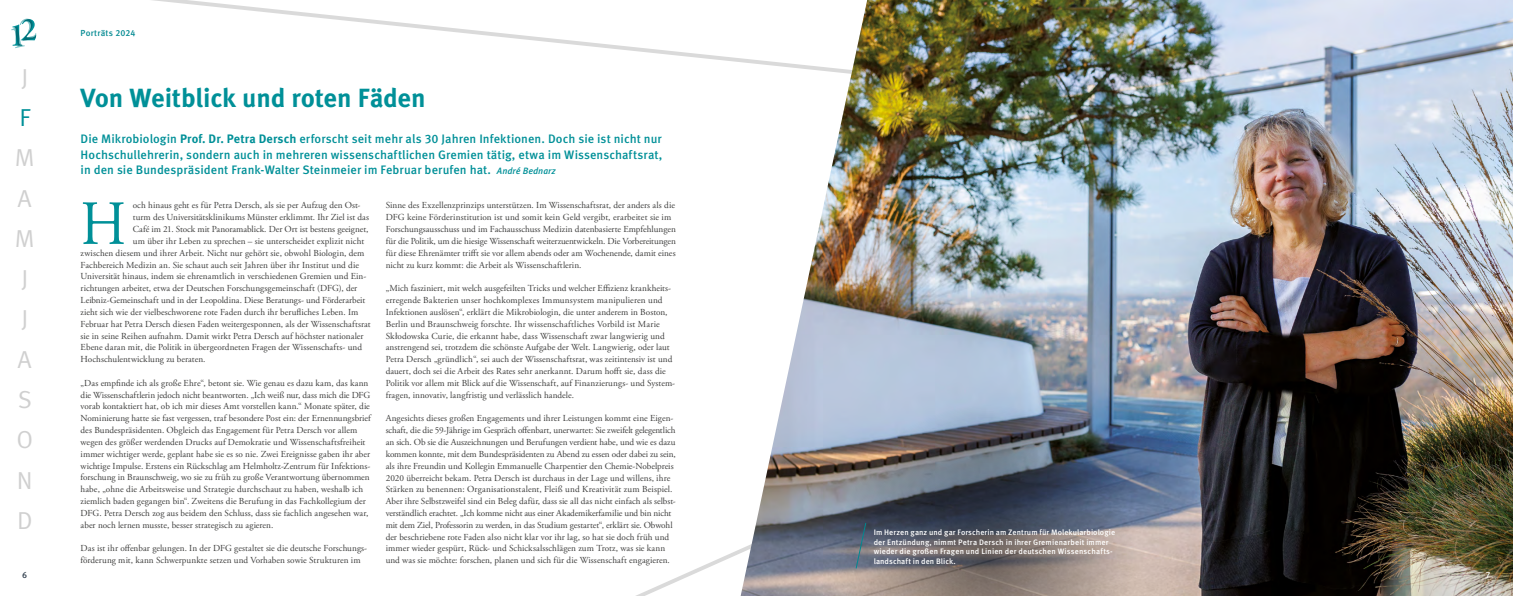
<style>
.page{position:relative;width:1513px;height:596px;background:#fff}
.page>*{position:absolute;margin:0;border:0;box-sizing:border-box;transform-origin:0 0}
.t1{font:62.65px "Adobe Garamond Pro";color:#009098;scale:.9 1}
.t2{font:700 26.25px "Meta OT";letter-spacing:-.005em;color:#009098}
.t3{font:24.5px/40.2px "Meta OT";color:#d0d0d0}
.t4{font:24.5px "Meta OT";color:#009098}
.t5{font:500 12.25px/15.3px "Meta OT";color:#009098;text-align:justify}
.t6{font:9.19px/11.8px "Adobe Garamond Pro";letter-spacing:.005em;color:#3c3c3b}
.t7{font:500 8.75px "Meta OT";letter-spacing:.02em;color:#008991}
.t8{font:500 8.75px "Meta OT";color:#2e3c4b}
.t9{font:500 8.75px "Meta OT";color:#fff}
.t10{font:500 7.88px/9.6px "Meta OT";letter-spacing:.015em;color:#fff}
.s1{font-weight:700}
.s2{font-style:italic;font-size:9.19px}
</style>
<div class="page">
<svg style="left:152px;top:0;width:589px;height:62px"></svg>
<img style="left:741px;top:0;width:772px;height:595px">
<img style="left:820px;top:388px;width:333px;height:207px">
<svg style="left:11px;top:18px;width:25px;height:30px"></svg>
<svg style="left:855px;top:521px;width:12px;height:48px"></svg>
<h3 class="t3" style="left:21px;top:57px;width:8px">J</h3>
<h3 class="t4" style="left:19px;top:103px;width:12px">F</h3>
<h3 class="t3" style="left:15px;top:138px;width:21px">M<br>A<br>M<br>J<br>J<br>A<br>S<br>O<br>N<br>D</h3>
<p class="t7" style="left:81px;top:28px;width:56px">Porträts 2024</p>
<h2 class="t2" style="left:81px;top:81px;width:347px">Von Weitblick und roten Fäden</h2>
<p class="t5" style="left:81px;top:131px;width:583px">Die Mikrobiologin <span class="s1">Prof. Dr. Petra Dersch</span> erforscht seit mehr als 30 Jahren Infektionen. Doch sie ist nicht nur Hochschullehrerin, sondern auch in mehreren wissenschaftlichen Gremien tätig, etwa im Wissenschaftsrat, in den sie Bundespräsident Frank-Walter Steinmeier im Februar berufen hat. <span class="s2">André Bednarz</span></p>
<h1 class="t1" style="left:81px;top:186px;width:52px">H</h1>
<p class="t6" style="left:133px;top:200px;width:229px">och hinaus geht es für Petra Dersch, als sie per Aufzug den Ost-</p>
<p class="t6" style="left:133px;top:211px;width:238px">turm des Universitätsklinikums Münster erklimmt. Ihr Ziel ist das</p>
<p class="t6" style="left:133px;top:223px;width:237px">Café im 21. Stock mit Panoramablick. Der Ort ist bestens geeignet,</p>
<p class="t6" style="left:133px;top:235px;width:233px">um über ihr Leben zu sprechen – sie unterscheidet explizit nicht</p>
<p class="t6" style="left:81px;top:247px;width:285px">zwischen diesem und ihrer Arbeit. Nicht nur gehört sie, obwohl Biologin, dem</p>
<p class="t6" style="left:81px;top:259px;width:280px">Fachbereich Medizin an. Sie schaut auch seit Jahren über ihr Institut und die</p>
<p class="t6" style="left:81px;top:271px;width:287px">Universität hinaus, indem sie ehrenamtlich in verschiedenen Gremien und Ein-</p>
<p class="t6" style="left:81px;top:282px;width:278px">richtungen arbeitet, etwa der Deutschen Forschungsgemeinschaft (DFG), der</p>
<p class="t6" style="left:81px;top:294px;width:286px">Leibniz-Gemeinschaft und in der Leopoldina. Diese Beratungs- und Förderarbeit</p>
<p class="t6" style="left:81px;top:306px;width:279px">zieht sich wie der vielbeschworene rote Faden durch ihr berufliches Leben. Im</p>
<p class="t6" style="left:81px;top:318px;width:292px">Februar hat Petra Dersch diesen Faden weitergesponnen, als der Wissenschaftsrat</p>
<p class="t6" style="left:81px;top:330px;width:285px">sie in seine Reihen aufnahm. Damit wirkt Petra Dersch auf höchster nationaler</p>
<p class="t6" style="left:81px;top:341px;width:283px">Ebene daran mit, die Politik in übergeordneten Fragen der Wissenschafts- und</p>
<p class="t6" style="left:81px;top:353px;width:126px">Hochschulentwicklung zu beraten.</p>
<p class="t6" style="left:81px;top:377px;width:292px">„Das empfinde ich als große Ehre“, betont sie. Wie genau es dazu kam, das kann die Wissenschaftlerin jedoch nicht beantworten. „Ich weiß nur, dass mich die DFG vorab kontaktiert hat, ob ich mir dieses Amt vorstellen kann.“ Monate später, die Nominierung hatte sie fast vergessen, traf besondere Post ein: der Ernennungsbrief des Bundespräsidenten. Obgleich das Engagement für Petra Dersch vor allem wegen des größer werdenden Drucks auf Demokratie und Wissenschaftsfreiheit immer wichtiger werde, geplant habe sie es so nie. Zwei Ereignisse gaben ihr aber wichtige Impulse. Erstens ein Rückschlag am Helmholtz-Zentrum für Infektions&shy;forschung in Braunschweig, wo sie zu früh zu große Verantwortung übernommen habe, „ohne die Arbeitsweise und Strategie durchschaut zu haben, weshalb ich ziemlich baden gegangen bin“. Zweitens die Berufung in das Fachkollegium der DFG. Petra Dersch zog aus beidem den Schluss, dass sie fachlich angesehen war, aber noch lernen musste, besser strategisch zu agieren.</p>
<p class="t6" style="left:81px;top:542px;width:288px">Das ist ihr offenbar gelungen. In der DFG gestaltet sie die deutsche Forschungs&shy;förderung mit, kann Schwerpunkte setzen und Vorhaben sowie Strukturen im</p>
<p class="t6" style="left:386px;top:200px;width:292px">Sinne des Exzellenzprinzips unterstützen. Im Wissenschaftsrat, der anders als die DFG keine Förderinstitution ist und somit kein Geld vergibt, erarbeitet sie im Forschungsausschuss und im Fachausschuss Medizin datenbasierte Empfehlungen für die Politik, um die hiesige Wissenschaft weiterzuentwickeln. Die Vorbereitungen für diese Ehrenämter trifft sie vor allem abends oder am Wochenende, damit eines nicht zu kurz kommt: die Arbeit als Wissenschaftlerin.</p>
<p class="t6" style="left:386px;top:282px;width:291px">„Mich fasziniert, mit welch ausgefeilten Tricks und welcher Effizienz krankheits&shy;erregende Bakterien unser hochkomplexes Immunsystem manipulieren und Infektionen auslösen“, erklärt die Mikrobiologin, die unter anderem in Boston, Berlin und Braunschweig forschte. Ihr wissenschaftliches Vorbild ist Marie Skłodowska Curie, die erkannt habe, dass Wissenschaft zwar langwierig und anstrengend sei, trotzdem die schönste Aufgabe der Welt. Langwierig, oder laut Petra Dersch „gründlich“, sei auch der Wissenschaftsrat, was zeitintensiv ist und dauert, doch sei die Arbeit des Rates sehr anerkannt. Darum hofft sie, dass die Politik vor allem mit Blick auf die Wissenschaft, auf Finanzierungs- und System&shy;fragen, innovativ, langfristig und verlässlich handele.</p>
<p class="t6" style="left:386px;top:412px;width:292px">Angesichts dieses großen Engagements und ihrer Leistungen kommt eine Eigen&shy;schaft, die die 59-Jährige im Gespräch offenbart, unerwartet: Sie zweifelt gelegentlich an sich. Ob sie die Auszeichnungen und Berufungen verdient habe, und wie es dazu kommen konnte, mit dem Bundespräsidenten zu Abend zu essen oder dabei zu sein, als ihre Freundin und Kollegin Emmanuelle Charpentier den Chemie-Nobelpreis 2020 überreicht bekam. Petra Dersch ist durchaus in der Lage und willens, ihre Stärken zu benennen: Organisationstalent, Fleiß und Kreativität zum Beispiel.<br>Aber ihre Selbstzweifel sind ein Beleg dafür, dass sie all das nicht einfach als selbst&shy;verständlich erachtet. „Ich komme nicht aus einer Akademikerfamilie und bin nicht mit dem Ziel, Professorin zu werden, in das Studium gestartet“, erklärt sie. Obwohl der beschriebene rote Faden also nicht klar vor ihr lag, so hat sie doch früh und immer wieder gespürt, Rück- und Schicksalsschlägen zum Trotz, was sie kann und was sie möchte: forschen, planen und sich für die Wissenschaft engagieren.</p>
<p class="t10" style="left:874px;top:527px;width:243px">Im Herzen ganz und gar Forscherin am Zentrum für Molekularbiologie der Entzündung, nimmt Petra Dersch in ihrer Gremienarbeit immer wieder die großen Fragen und Linien der deutschen Wissenschafts&shy;landschaft in den Blick.</p>
<p class="t8" style="left:22px;top:568px;width:7px">6</p>
<p class="t9" style="left:1486px;top:568px;width:6px">7</p>
</div>
